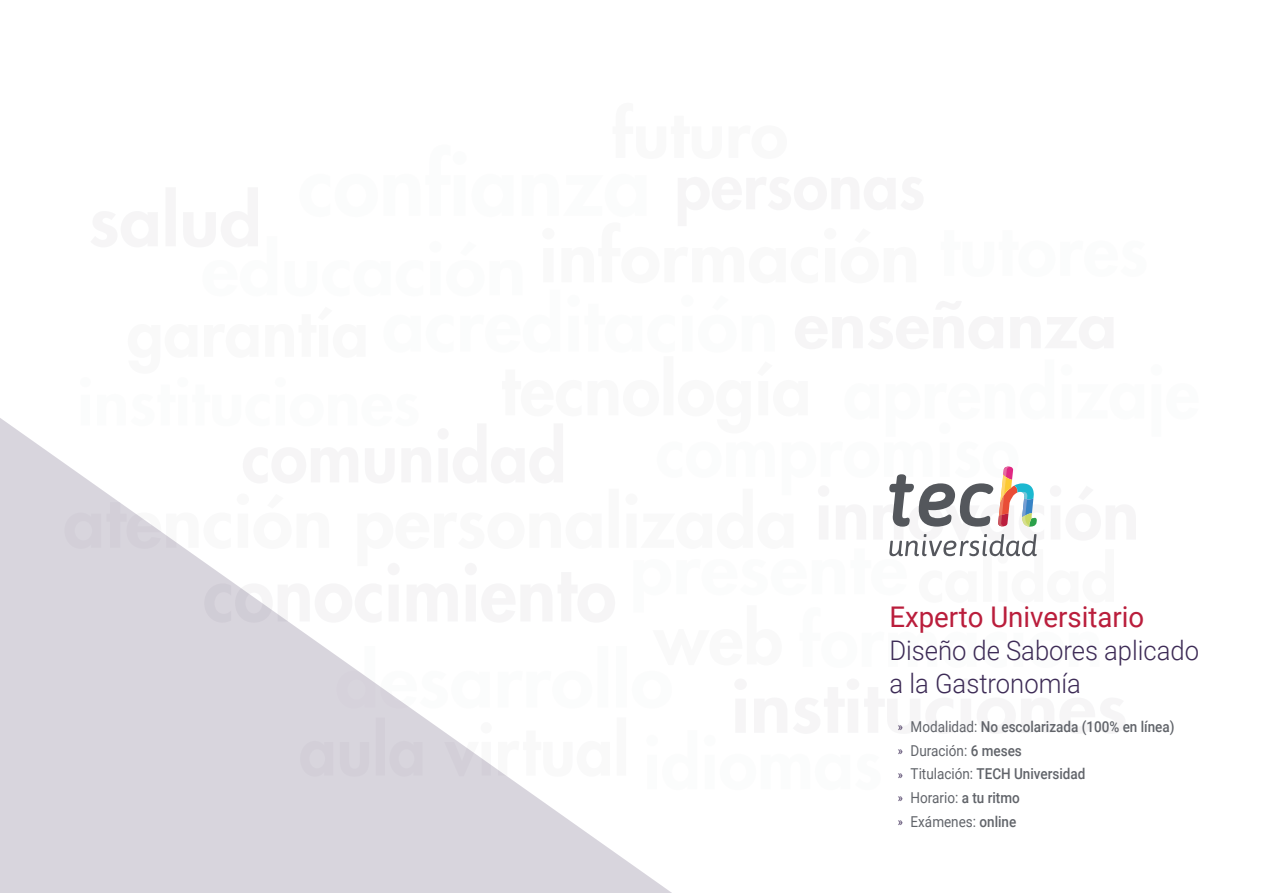
<style>
.page{position:relative;width:1263px;height:893px;background:#fff}
.page>*{position:absolute;margin:0;border:0;box-sizing:border-box;transform-origin:0 0}
.t1{font:28.5px "Roboto";color:#ba1e3c}
.t2{font:300 27px/33px "Roboto";color:#3d2b56;scale:.95 1}
.t3{font:500 15px/23.7px "Roboto";color:#61646a;scale:.9 1}
.s1{font-weight:400;font-size:12px;color:#3d2b56}
.s2{font-weight:400}
</style>
<div class="page">
<svg style="left:0;top:418px;width:672px;height:475px;background:#dbd9e0"></svg>
<svg style="left:64px;top:418px;width:973px;height:372px"></svg>
<h1 class="t1" style="left:889px;top:597px;width:256px">Experto Universitario</h1>
<h2 class="t2" style="left:889px;top:633px;width:328px">Diseño de Sabores aplicado a la Gastronomía</h2>
<p class="t3" style="left:898px;top:714px;width:309px"><span class="s1">»</span> <span class="s2">Modalidad:</span> No escolarizada (100% en línea) <span class="s1">»</span> <span class="s2">Duración:</span> 6 meses<br><span class="s1">»</span> <span class="s2">Titulación:</span> TECH Universidad<br><span class="s1">»</span> <span class="s2">Horario:</span> a tu ritmo<br><span class="s1">»</span> <span class="s2">Exámenes:</span> online</p>
</div>
